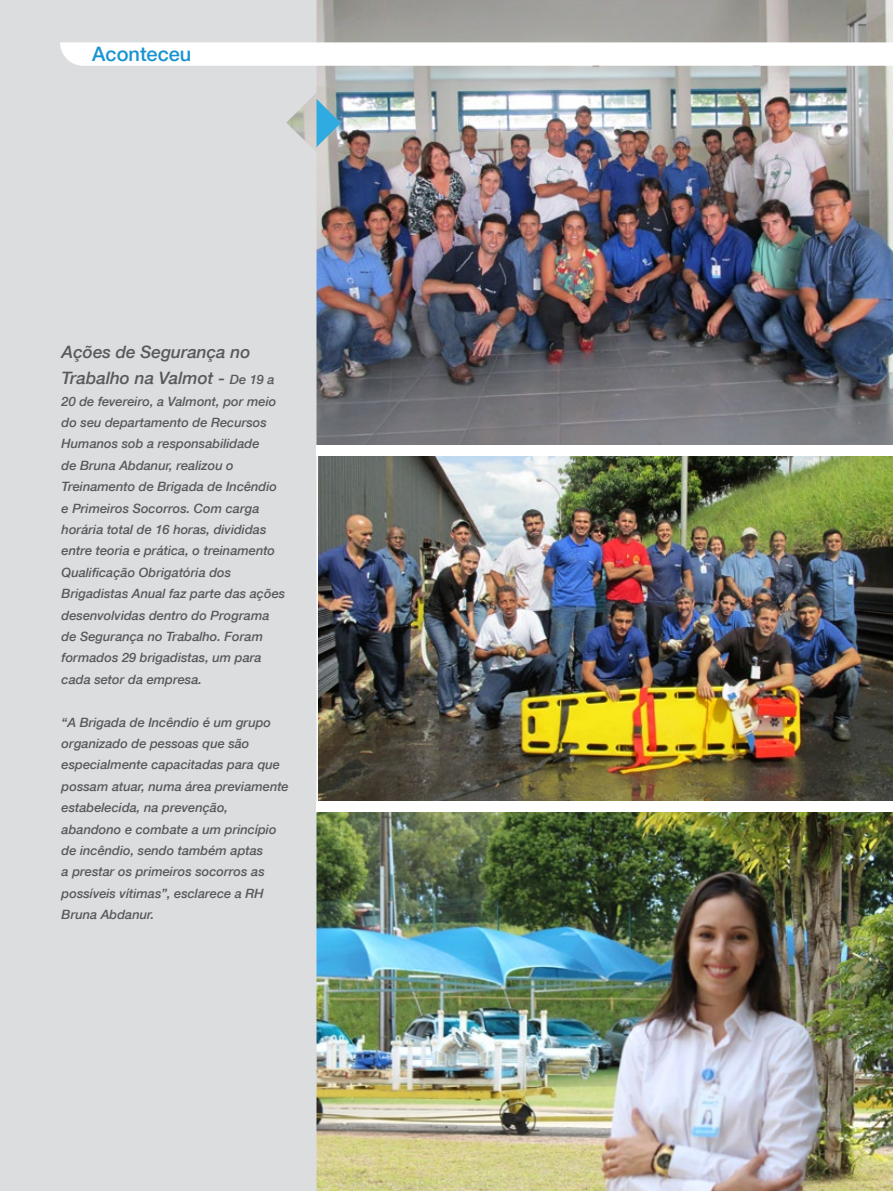
<style>
.page{position:relative;width:893px;height:1191px;background:#fff}
.page>*{position:absolute;margin:0;border:0;box-sizing:border-box;transform-origin:0 0}
.t1{font:500 19.95px "Helvetica Neue LT";color:#1893d2}
.t2{font:italic 500 17.1px/26.5px "Helvetica Neue LT";color:#58595b}
.t3{font:italic 500 12.9px/21.5px "Helvetica Neue LT";color:#58595b}
.s1{font-size:12.9px}
</style>
<div class="page">
<img style="left:316px;top:0;width:577px;height:445px">
<img style="left:318px;top:456px;width:575px;height:345px">
<img style="left:316px;top:812px;width:577px;height:379px">
<div style="left:0;top:0;width:316px;height:1191px;background:#dcddde"></div>
<svg style="left:316px;top:99px;width:25px;height:48px"></svg>
<svg style="left:60px;top:42px;width:833px;height:24px"></svg>
<h1 class="t1" style="left:92px;top:42px;width:101px">Aconteceu</h1>
<h2 class="t2" style="left:62px;top:338px;width:215px">Ações de Segurança no<br>Trabalho na Valmot - <span class="s1">De 19 a</span></h2>
<p class="t3" style="left:62px;top:390px;width:225px">20 de fevereiro, a Valmont, por meio do seu departamento de Recursos<br>Humanos sob a responsabilidade<br>de Bruna Abdanur, realizou o<br>Treinamento de Brigada de Incêndio e Primeiros Socorros. Com carga horária total de 16 horas, divididas entre teoria e prática, o treinamento<br>Qualificação Obrigatória dos<br>Brigadistas Anual faz parte das ações desenvolvidas dentro do Programa de Segurança no Trabalho. Foram formados 29 brigadistas, um para cada setor da empresa.</p>
<p class="t3" style="left:62px;top:711px;width:229px">“A Brigada de Incêndio é um grupo organizado de pessoas que são especialmente capacitadas para que possam atuar, numa área previamente estabelecida, na prevenção, abandono e combate a um princípio de incêndio, sendo também aptas<br>a prestar os primeiros socorros as possíveis vítimas”, esclarece a RH<br>Bruna Abdanur.</p>
</div>
